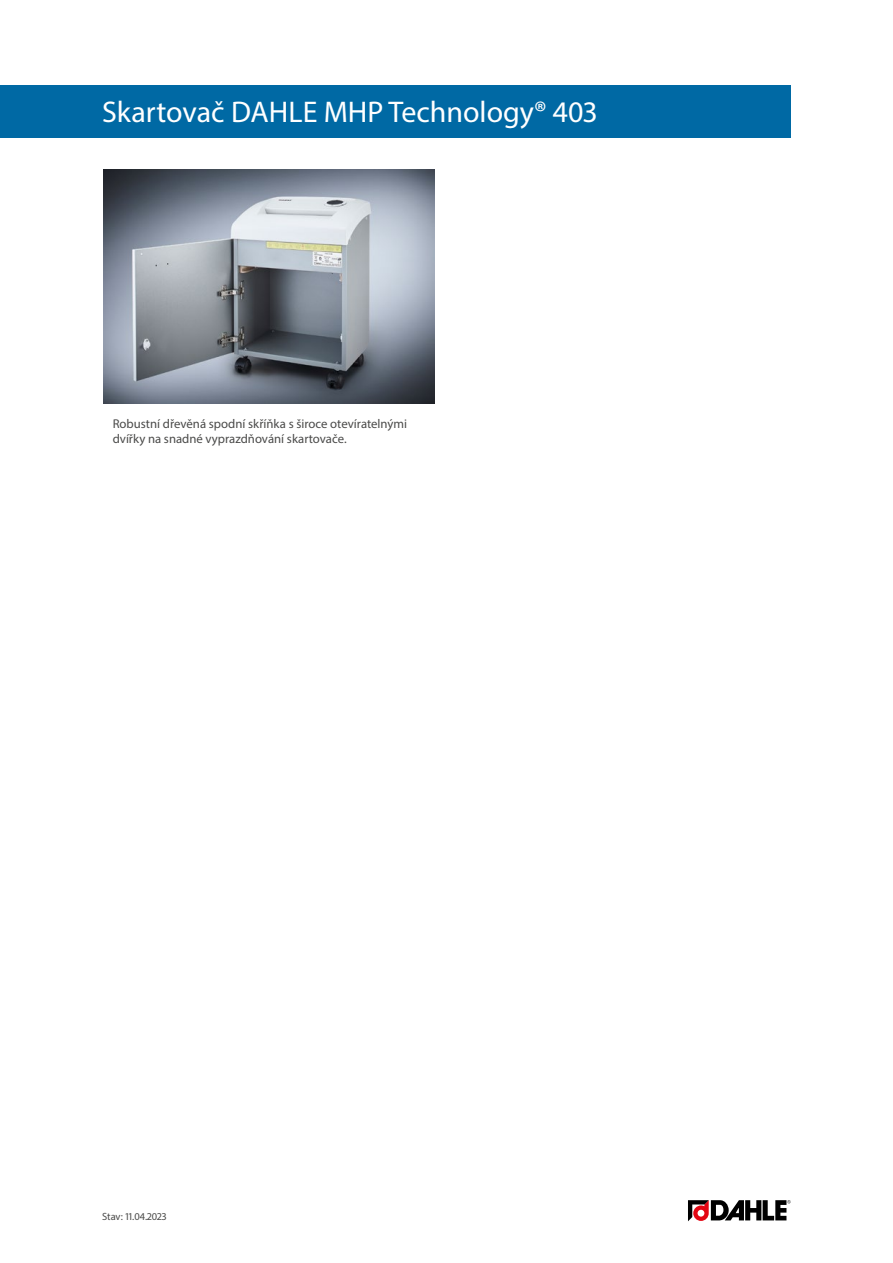
<style>
.page{position:relative;width:893px;height:1263px;background:#fff}
.page>*{position:absolute;margin:0;border:0;box-sizing:border-box;transform-origin:0 0}
.Produktname{font:30px "Myriad Pro";color:#fff}
.Fliesstexte{font:12.75px/15.3px "Myriad Pro";color:#4a4a49}
.t1{font:10.5px "Myriad Pro";color:#4a4a49}
</style>
<div class="page">
<img style="left:103px;top:169px;width:332px;height:234px">
<svg style="left:688px;top:1200px;width:103px;height:21px"></svg>
<div style="left:0;top:85px;width:791px;height:53px;background:#0069a4"></div>
<p class="Produktname" style="left:102px;top:94px;width:496px">Skartovač DAHLE MHP Technology® 403</p>
<p class="Fliesstexte" style="left:113px;top:416px;width:296px">Robustní dřevěná spodní skříňka s široce otevíratelnými dvířky na snadné vyprazdňování skartovače.</p>
<p class="t1" style="left:102px;top:1210px;width:66px">Stav: 11.04.2023</p>
</div>
